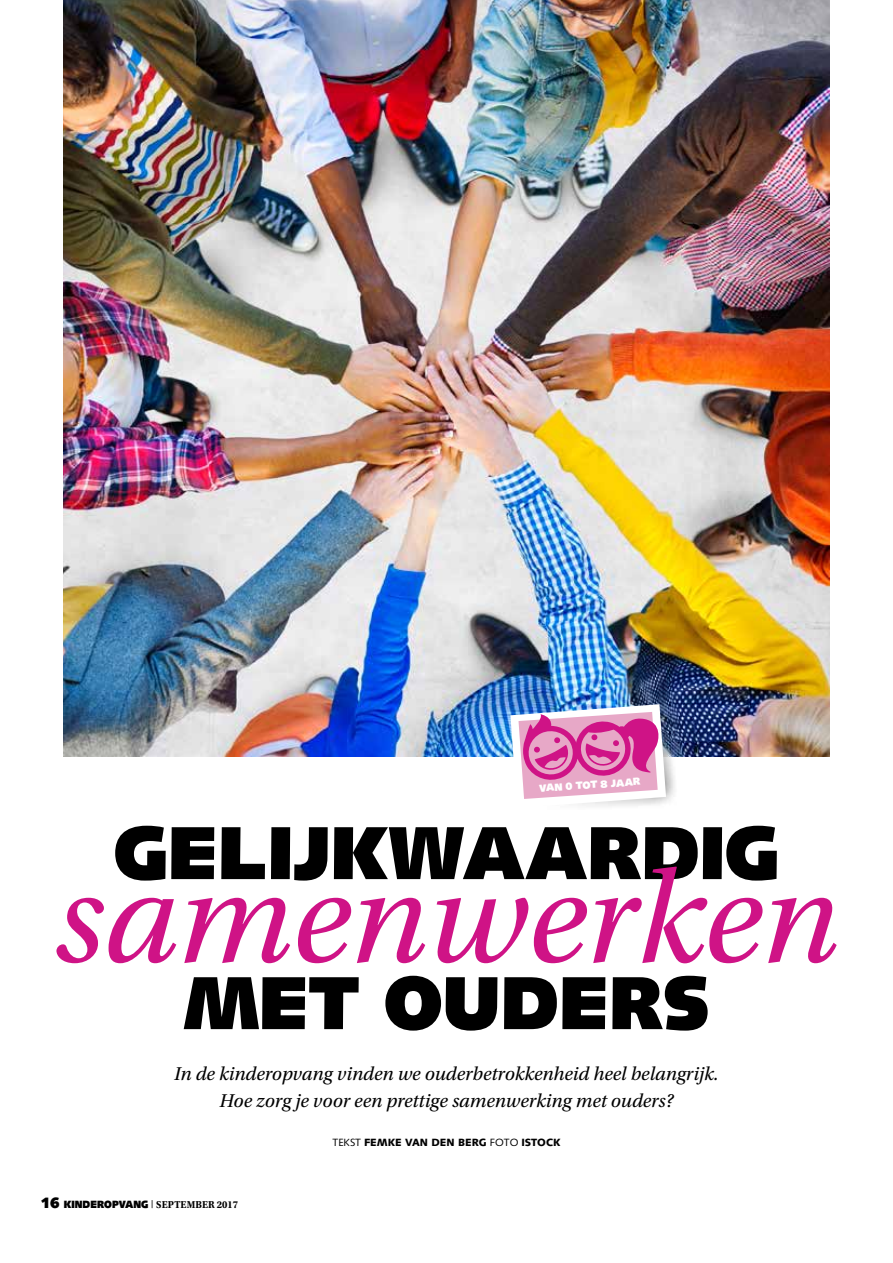
<style>
.page{position:relative;width:893px;height:1263px;background:#fff}
.page>*{position:absolute;margin:0;border:0;box-sizing:border-box;transform-origin:0 0}
.t1{font:italic 135px "Utopia Std";color:#cf1386}
.t2{font:900 75px "Syntax LT Std";color:#000}
.t3{font:italic 19.5px/27px "Utopia Std";color:#000;text-align:center}
.t4{font:900 10.5px "Syntax LT Std";color:#000}
.t5{font:700 10.5px "Utopia Std";letter-spacing:.01em;color:#000;scale:.95 1}
.t6{font:900 10.35px "Syntax LT Std";color:#fff}
.s1{font-weight:400}
.s2{font-family:"Syntax LT Std";font-weight:900;font-size:15px}
.s3{font-family:"Syntax LT Std";font-weight:900}
.s4{font-family:"Syntax LT Std";font-weight:400}
</style>
<div class="page">
<img style="left:64px;top:0;width:765px;height:756px">
<img style="left:541px;top:698px;width:137px;height:104px">
<svg style="left:510px;top:704px;width:156px;height:102px"></svg>
<p class="t6" style="left:539px;top:782px;width:103px;rotate:-4deg">VAN 0 TOT 8 JAAR</p>
<h2 class="t2" style="left:114px;top:808px;width:667px">GELIJKWAARDIG</h2>
<h1 class="t1" style="left:54px;top:844px;width:786px">samenwerken</h1>
<h2 class="t2" style="left:184px;top:958px;width:527px">MET OUDERS</h2>
<p class="t3" style="left:174px;top:1060px;width:546px">In de kinderopvang vinden we ouderbetrokkenheid heel belangrijk.<br>Hoe zorg je voor een prettige samenwerking met ouders?</p>
<p class="t4" style="left:333px;top:1136px;width:229px"><span class="s1">TEKST</span> FEMKE VAN DEN BERG <span class="s1">FOTO</span> ISTOCK</p>
<p class="t5" style="left:41px;top:1198px;width:209px"><span class="s2">16</span> <span class="s3">KINDEROPVANG</span> <span class="s4">|</span> SEPTEMBER 2017</p>
</div>
